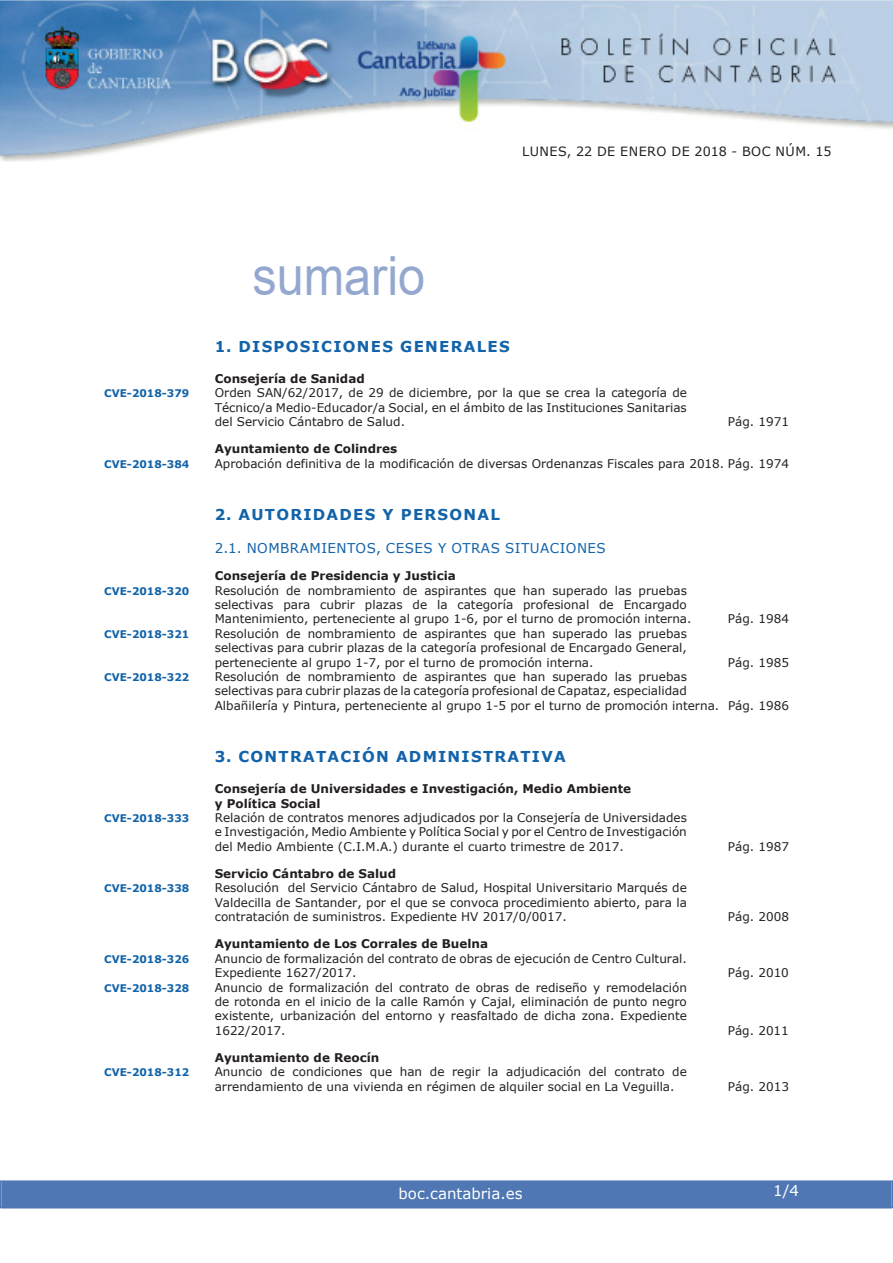
<style>
.page{position:relative;width:893px;height:1263px;background:#fff}
.page>*{position:absolute;margin:0;border:0;box-sizing:border-box;transform-origin:0 0}
.t1{font:54px "Arial";color:#94a8cf;scale:.9 1}
.t2{font:700 15px "Verdana";letter-spacing:.085em;color:#1263a9}
.t3{font:15px "Verdana";color:#fff}
.t4{font:13.5px "Verdana";letter-spacing:.035em;color:#1263a9}
.t5{font:12.75px "Verdana";letter-spacing:.035em;color:#231f20}
.t6{font:12px/14.4px "Verdana";color:#231f20;text-align:justify}
.t7{font:700 12px/14.4px "Verdana";color:#231f20}
.t8{font:700 10.5px "Verdana";color:#1263a9}
</style>
<div class="page">
<img style="left:0;top:0;width:893px;height:161px">
<div style="left:2px;top:1181px;width:889px;height:27px;background:#4f77b3"></div>
<div style="left:0;top:1180px;width:893px;height:28px;border:2px solid #4f77b3"></div>
<p class="t5" style="left:522px;top:143px;width:311px">LUNES, 22 DE ENERO DE 2018 - BOC NÚM. 15</p>
<h1 class="t1" style="left:252px;top:246px;width:194px">sumario</h1>
<p class="t2" style="left:215px;top:337px;width:296px">1. DISPOSICIONES GENERALES</p>
<p class="t7" style="left:215px;top:371px;width:151px">Consejería de Sanidad</p>
<p class="t8" style="left:104px;top:387px;width:87px">CVE-2018-379</p>
<p class="t6" style="left:215px;top:385px;width:474px">Orden SAN/62/2017, de 29 de diciembre, por la que se crea la categoría de Técnico/a Medio-Educador/a Social, en el ámbito de las Instituciones Sanitarias del Servicio Cántabro de Salud.</p>
<p class="t7" style="left:215px;top:441px;width:184px">Ayuntamiento de Colindres</p>
<p class="t6" style="left:728px;top:414px;width:63px">Pág. 1971</p>
<p class="t8" style="left:104px;top:457px;width:87px">CVE-2018-384</p>
<p class="t6" style="left:215px;top:456px;width:576px">Aprobación definitiva de la modificación de diversas Ordenanzas Fiscales para 2018. Pág. 1974</p>
<p class="t2" style="left:215px;top:505px;width:287px">2. AUTORIDADES Y PERSONAL</p>
<p class="t4" style="left:215px;top:539px;width:392px">2.1. NOMBRAMIENTOS, CESES Y OTRAS SITUACIONES</p>
<p class="t7" style="left:215px;top:568px;width:243px">Consejería de Presidencia y Justicia</p>
<p class="t8" style="left:104px;top:584px;width:87px">CVE-2018-320</p>
<p class="t6" style="left:215px;top:583px;width:478px;text-align:left">Resolución de nombramiento de aspirantes que han superado las pruebas selectivas para cubrir plazas de la categoría profesional de Encargado<br>Mantenimiento, perteneciente al grupo 1-6, por el turno de promoción interna.</p>
<p class="t6" style="left:728px;top:611px;width:63px">Pág. 1984</p>
<p class="t8" style="left:104px;top:627px;width:87px">CVE-2018-321</p>
<p class="t6" style="left:215px;top:626px;width:474px">Resolución de nombramiento de aspirantes que han superado las pruebas selectivas para cubrir plazas de la categoría profesional de Encargado General, perteneciente al grupo 1-7, por el turno de promoción interna.</p>
<p class="t6" style="left:728px;top:655px;width:63px">Pág. 1985</p>
<p class="t8" style="left:104px;top:670px;width:87px">CVE-2018-322</p>
<p class="t6" style="left:215px;top:669px;width:576px;text-align:left">Resolución de nombramiento de aspirantes que han superado las pruebas<br>selectivas para cubrir plazas de la categoría profesional de Capataz, especialidad<br>Albañilería y Pintura, perteneciente al grupo 1-5 por el turno de promoción interna. Pág. 1986</p>
<p class="t2" style="left:215px;top:747px;width:353px">3. CONTRATACIÓN ADMINISTRATIVA</p>
<p class="t7" style="left:215px;top:781px;width:418px">Consejería de Universidades e Investigación, Medio Ambiente y Política Social</p>
<p class="t8" style="left:104px;top:811px;width:87px">CVE-2018-333</p>
<p class="t6" style="left:215px;top:810px;width:474px">Relación de contratos menores adjudicados por la Consejería de Universidades e Investigación, Medio Ambiente y Política Social y por el Centro de Investigación del Medio Ambiente (C.I.M.A.) durante el cuarto trimestre de 2017.</p>
<p class="t6" style="left:728px;top:839px;width:63px">Pág. 1987</p>
<p class="t7" style="left:215px;top:866px;width:183px">Servicio Cántabro de Salud</p>
<p class="t8" style="left:104px;top:882px;width:87px">CVE-2018-338</p>
<p class="t6" style="left:215px;top:880px;width:474px">Resolución del Servicio Cántabro de Salud, Hospital Universitario Marqués de Valdecilla de Santander, por el que se convoca procedimiento abierto, para la contratación de suministros. Expediente HV 2017/0/0017.</p>
<p class="t7" style="left:215px;top:936px;width:275px">Ayuntamiento de Los Corrales de Buelna</p>
<p class="t8" style="left:104px;top:952px;width:87px">CVE-2018-326</p>
<p class="t6" style="left:215px;top:951px;width:474px">Anuncio de formalización del contrato de obras de ejecución de Centro Cultural.<br>Expediente 1627/2017.</p>
<p class="t8" style="left:104px;top:981px;width:87px">CVE-2018-328</p>
<p class="t6" style="left:215px;top:980px;width:474px">Anuncio de formalización del contrato de obras de rediseño y remodelación de rotonda en el inicio de la calle Ramón y Cajal, eliminación de punto negro existente, urbanización del entorno y reasfaltado de dicha zona. Expediente 1622/2017.</p>
<p class="t7" style="left:215px;top:1050px;width:166px">Ayuntamiento de Reocín</p>
<p class="t8" style="left:104px;top:1066px;width:87px">CVE-2018-312</p>
<p class="t6" style="left:215px;top:1064px;width:474px">Anuncio de condiciones que han de regir la adjudicación del contrato de arrendamiento de una vivienda en régimen de alquiler social en La Veguilla.</p>
<p class="t3" style="left:398px;top:1184px;width:126px">boc.cantabria.es</p>
<p class="t6" style="left:728px;top:909px;width:63px">Pág. 2008</p>
<p class="t6" style="left:728px;top:965px;width:63px">Pág. 2010</p>
<p class="t6" style="left:728px;top:1023px;width:63px">Pág. 2011</p>
<p class="t6" style="left:728px;top:1079px;width:63px">Pág. 2013</p>
<p class="t3" style="left:773px;top:1181px;width:27px">1/4</p>
</div>
